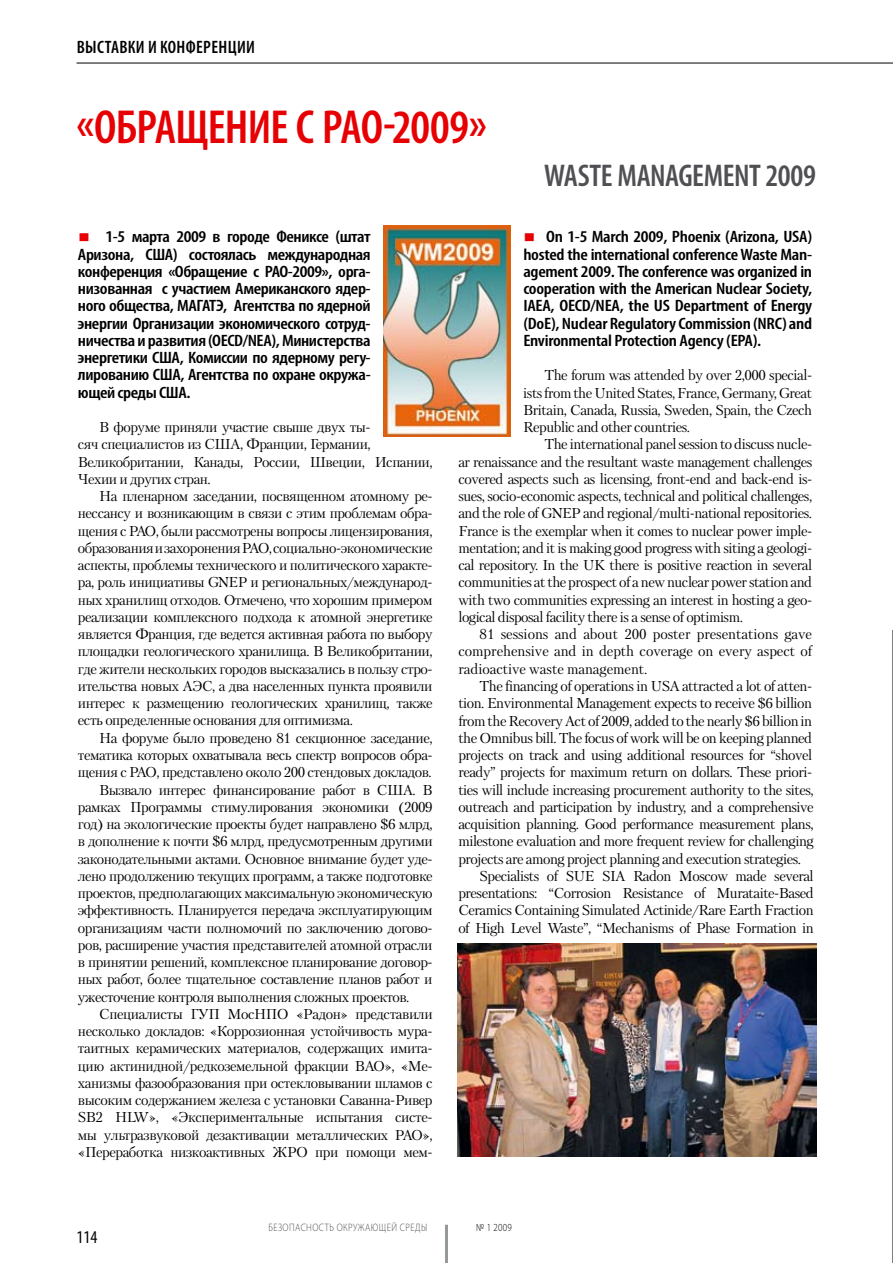
<style>
.page{position:relative;width:893px;height:1263px;background:#fff}
.page>*{position:absolute;margin:0;border:0;box-sizing:border-box;transform-origin:0 0}
.t1{font:600 condensed 48px "Myriad Pro";letter-spacing:-.02em;color:#e60004}
.t2{font:600 condensed 31.5px "Myriad Pro";letter-spacing:-.015em;color:#504f53}
.t3{font:600 condensed 18px "Myriad Pro";letter-spacing:.02em;color:#000}
.t4{font:condensed 18px "Myriad Pro";color:#000}
.t5{font:600 condensed 16.5px/17.2px "Myriad Pro";letter-spacing:-.02em;color:#000;text-align:justify;scale:1.15 1}
.t6{font:14.25px/17.2px "Petersburg C";letter-spacing:-.035em;color:#000;text-align:justify}
.t7{font:300 10.8px "Myriad Pro";letter-spacing:.05em;color:#504f53;scale:.83 1}
.t8{font:300 10.8px "Myriad Pro";color:#000;scale:.83 1}
.s1{font-family:"Minion Pro";font-weight:700;font-stretch:normal;font-size:27px;color:#e60004}
</style>
<div class="page">
<hr style="left:445px;top:1225px;width:3px;height:38px;background:#96999a">
<hr style="left:77px;top:63px;width:816px;height:1px;background:#000">
<hr style="left:892px;top:631px;width:1px;height:632px;background:#808080">
<img style="left:457px;top:943px;width:359px;height:214px">
<img style="left:383px;top:225px;width:128px;height:212px">
<p class="t3" style="left:77px;top:35px;width:180px">ВЫСТАВКИ И КОНФЕРЕНЦИИ</p>
<h1 class="t1" style="left:77px;top:97px;width:152px">«Обращение</h1>
<h1 class="t1" style="left:296px;top:97px;width:192px">с РАО-2009»</h1>
<h2 class="t2" style="left:544px;top:156px;width:273px">Waste Management 2009</h2>
<p class="t5" style="left:78px;top:228px;width:256px"><span class="s1">■</span> 1-5 марта 2009 в городе Фениксе (штат Аризона, США) состоялась международная конференция «Обращение с РАО-2009», орга&shy;низованная с участием Американского ядер&shy;ного общества, МАГАТЭ, Агентства по ядерной энергии Организации экономического сотруд&shy;ничества и развития (OECD/NEA), Министерства энергетики США, Комиссии по ядерному регу&shy;лированию США, Агентства по охране окружа&shy;ющей среды США.</p>
<p class="t6" style="left:78px;top:418px;width:356px;text-align:left;text-indent:21px">В форуме приняли участие свыше двух ты-<br>сяч специалистов из США, Франции, Германии, Великобритании, Канады, России, Швеции, Испании, Чехии и других стран.</p>
<p class="t6" style="left:78px;top:487px;width:356px;text-indent:21px">На пленарном заседании, посвященном атомному ре&shy;нессансу и возникающим в связи с этим проблемам обра&shy;щения с РАО, были рассмотрены вопросы лицензирования, образования и захоронения РАО, социально-экономические аспекты, проблемы технического и политического характе&shy;ра, роль инициативы GNEP и региональных/международ&shy;ных хранилищ отходов. Отмечено, что хорошим примером реализации комплексного подхода к атомной энергетике является Франция, где ведется активная работа по выбору площадки геологического хранилища. В Великобритании, где жители нескольких городов высказались в пользу стро&shy;ительства новых АЭС, а два населенных пункта проявили интерес к размещению геологических хранилищ, также есть определенные основания для оптимизма.</p>
<p class="t6" style="left:99px;top:729px;width:335px">На форуме было проведено 81 секционное заседание,</p>
<p class="t6" style="left:78px;top:746px;width:356px">тематика которых охватывала весь спектр вопросов обра-</p>
<p class="t6" style="left:78px;top:763px;width:355px">щения с РАО, представлено около 200 стендовых докладов.</p>
<p class="t6" style="left:99px;top:781px;width:335px">Вызвало интерес финансирование работ в США. В</p>
<p class="t6" style="left:78px;top:798px;width:356px">рамках Программы стимулирования экономики (2009</p>
<p class="t6" style="left:78px;top:815px;width:356px">год) на экологические проекты будет направлено $6 млрд,</p>
<p class="t6" style="left:78px;top:832px;width:356px">в дополнение к почти $6 млрд, предусмотренным другими</p>
<p class="t6" style="left:78px;top:850px;width:356px">законодательными актами. Основное внимание будет уде-</p>
<p class="t6" style="left:78px;top:867px;width:356px">лено продолжению текущих программ, а также подготовке</p>
<p class="t6" style="left:78px;top:884px;width:356px">проектов, предполагающих максимальную экономическую</p>
<p class="t6" style="left:78px;top:901px;width:356px">эффективность. Планируется передача эксплуатирующим</p>
<p class="t6" style="left:78px;top:919px;width:356px">организациям части полномочий по заключению догово-</p>
<p class="t6" style="left:78px;top:936px;width:356px">ров, расширение участия представителей атомной отрасли</p>
<p class="t6" style="left:78px;top:953px;width:356px">в принятии решений, комплексное планирование договор-</p>
<p class="t6" style="left:78px;top:970px;width:356px">ных работ, более тщательное составление планов работ и</p>
<p class="t6" style="left:78px;top:988px;width:333px">ужесточение контроля выполнения сложных проектов.</p>
<p class="t6" style="left:99px;top:1005px;width:335px">Специалисты ГУП МосНПО «Радон» представили</p>
<p class="t6" style="left:78px;top:1022px;width:356px">несколько докладов: «Коррозионная устойчивость мура-</p>
<p class="t6" style="left:78px;top:1040px;width:356px">таитных керамических материалов, содержащих имита-</p>
<p class="t6" style="left:78px;top:1057px;width:356px">цию актинидной/редкоземельной фракции ВАО», «Ме-</p>
<p class="t6" style="left:78px;top:1074px;width:356px">ханизмы фазообразования при остекловывании шламов с</p>
<p class="t6" style="left:78px;top:1091px;width:356px">высоким содержанием железа с установки Саванна-Ривер</p>
<p class="t6" style="left:78px;top:1109px;width:356px">SB2 HLW», «Экспериментальные испытания систе-</p>
<p class="t6" style="left:78px;top:1126px;width:356px">мы ультразвуковой дезактивации металлических РАО»,</p>
<p class="t6" style="left:78px;top:1143px;width:356px">«Переработка низкоактивных ЖРО при помощи мем-</p>
<p class="t5" style="left:523px;top:228px;width:253px"><span class="s1">■</span> On 1-5 March 2009, Phoenix (Arizona, USA) hosted the international conference Waste Man&shy;agement 2009. The conference was organized in cooperation with the American Nuclear Society, IAEA, OECD/NEA, the US Department of Energy (DoE), Nuclear Regulatory Commission (NRC) and Environmental Protection Agency (EPA).</p>
<p class="t6" style="left:523px;top:367px;width:290px;text-indent:21px">The forum was attended by over 2,000 special&shy;ists from the United States, France, Germany, Great Britain, Canada, Russia, Sweden, Spain, the Czech Republic and other countries.</p>
<p class="t6" style="left:458px;top:436px;width:355px;text-indent:86px">The international panel session to discuss nucle&shy;ar renaissance and the resultant waste management challenges covered aspects such as licensing, front-end and back-end is&shy;sues, socio-economic aspects, technical and political challenges, and the role of GNEP and regional/multi-national repositories.<br>France is the exemplar when it comes to nuclear power imple&shy;mentation; and it is making good progress with siting a geologi&shy;cal repository. In the UK there is positive reaction in several communities at the prospect of a new nuclear power station and with two communities expressing an interest in hosting a geo&shy;logical disposal facility there is a sense of optimism.</p>
<p class="t6" style="left:458px;top:625px;width:355px;text-indent:21px">81 sessions and about 200 poster presentations gave comprehensive and in depth coverage on every aspect of radioactive waste management.</p>
<p class="t6" style="left:480px;top:677px;width:334px">The financing of operations in USA attracted a lot of atten-</p>
<p class="t6" style="left:458px;top:694px;width:355px">tion. Environmental Management expects to receive $6 billion</p>
<p class="t6" style="left:458px;top:712px;width:355px">from the Recovery Act of 2009, added to the nearly $6 billion in</p>
<p class="t6" style="left:458px;top:729px;width:355px">the Omnibus bill. The focus of work will be on keeping planned</p>
<p class="t6" style="left:458px;top:746px;width:355px">projects on track and using additional resources for “shovel</p>
<p class="t6" style="left:458px;top:763px;width:355px">ready” projects for maximum return on dollars. These priori-</p>
<p class="t6" style="left:458px;top:781px;width:357px">ties will include increasing procurement authority to the sites,</p>
<p class="t6" style="left:458px;top:798px;width:357px">outreach and participation by industry, and a comprehensive</p>
<p class="t6" style="left:458px;top:815px;width:357px">acquisition planning. Good performance measurement plans,</p>
<p class="t6" style="left:458px;top:832px;width:357px">milestone evaluation and more frequent review for challenging</p>
<p class="t6" style="left:458px;top:850px;width:344px">projects are among project planning and execution strategies.</p>
<p class="t6" style="left:480px;top:867px;width:336px">Specialists of SUE SIA Radon Moscow made several</p>
<p class="t6" style="left:458px;top:884px;width:357px">presentations: “Corrosion Resistance of Murataite-Based</p>
<p class="t6" style="left:458px;top:901px;width:357px">Ceramics Containing Simulated Actinide/Rare Earth Fraction</p>
<p class="t6" style="left:458px;top:919px;width:357px">of High Level Waste”, “Mechanisms of Phase Formation in</p>
<p class="t4" style="left:77px;top:1226px;width:22px">114</p>
<p class="t7" style="left:268px;top:1221px;width:193px">Безопасность окружающей среды</p>
<p class="t8" style="left:476px;top:1221px;width:45px">№ 1 2009</p>
</div>
